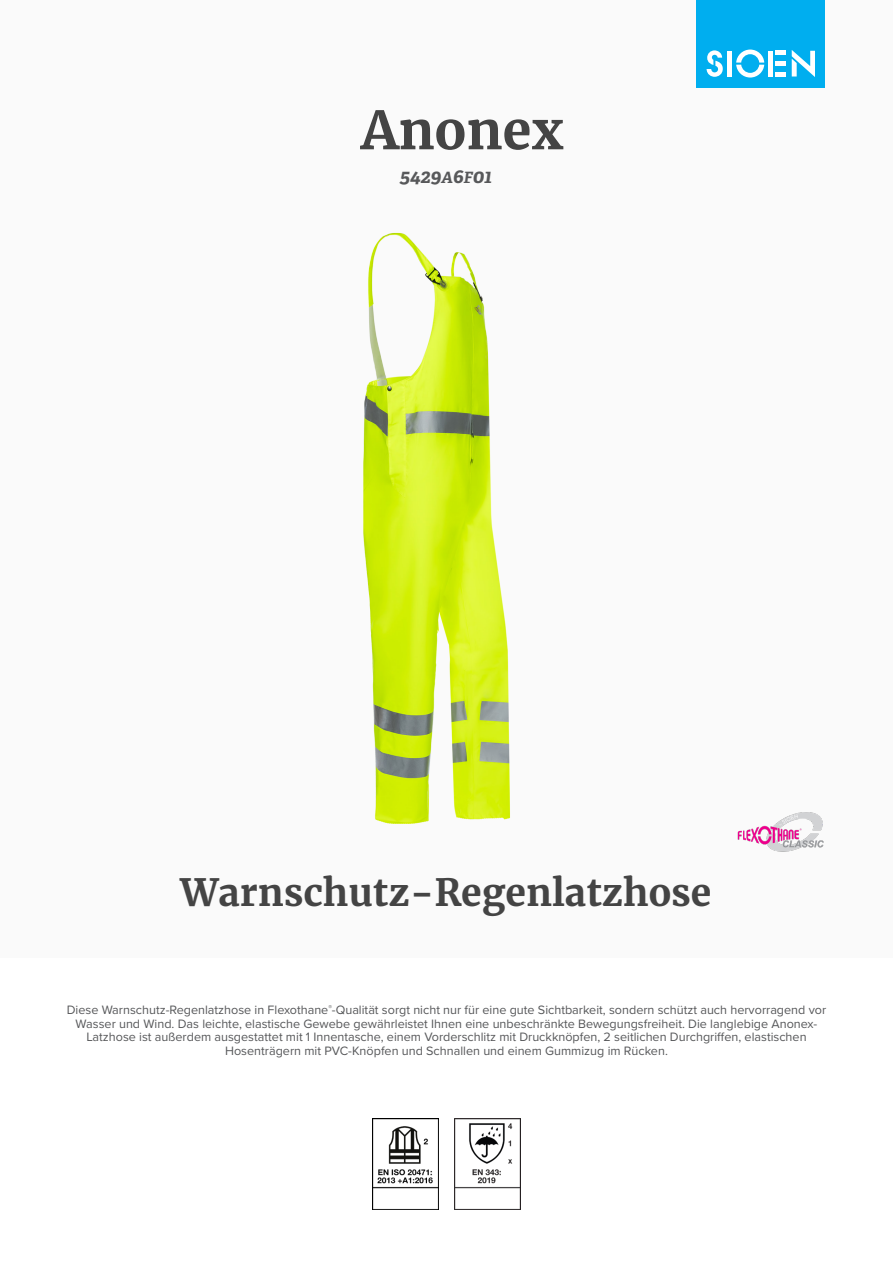
<style>
.page{position:relative;width:893px;height:1263px;background:#fff}
.page>*{position:absolute;margin:0;border:0;box-sizing:border-box;transform-origin:0 0}
.product_name{font:700 52.5px "Merriweather";color:#444}
.product_h2{font:700 37.5px "Merriweather";color:#444}
.product_ref{font:italic 700 19.5px "Adelle";letter-spacing:-.005em;color:#57585a}
.product_description{font:12.6px/13.6px "Proxima Nova";color:#57585a;text-align:center}
.s1{font-size:15.6px}
</style>
<div class="page">
<div style="left:0;top:0;width:893px;height:957px;background:#fafafa"></div>
<div style="left:697px;top:0;width:128px;height:88px;background:#00aeef"></div>
<svg style="left:707px;top:50px;width:16px;height:27px"></svg>
<svg style="left:736px;top:50px;width:28px;height:28px"></svg>
<div style="left:727px;top:51px;width:5px;height:26px;background:#fff"></div>
<div style="left:768px;top:51px;width:5px;height:26px;background:#fff"></div>
<div style="left:775px;top:72px;width:11px;height:5px;background:#fff"></div>
<div style="left:775px;top:61px;width:11px;height:5px;background:#fff"></div>
<hr style="left:775px;top:51px;width:11px;height:4px;background:#fff">
<svg style="left:792px;top:50px;width:23px;height:27px"></svg>
<img style="left:737px;top:812px;width:87px;height:40px">
<img style="left:372px;top:1118px;width:66px;height:92px">
<img style="left:454px;top:1118px;width:67px;height:92px">
<img style="left:363px;top:232px;width:147px;height:592px">
<p class="product_name" style="left:361px;top:97px;width:204px">Anonex</p>
<p class="product_ref" style="left:400px;top:164px;width:94px">5429<span class="s1">A</span>6<span class="s1">F</span>01</p>
<p class="product_h2" style="left:180px;top:868px;width:533px">Warnschutz-Regenlatzhose</p>
<p class="product_description" style="left:67px;top:1002px;width:761px">Diese Warnschutz-Regenlatzhose in Flexothane<sup>®</sup>-Qualität sorgt nicht nur für eine gute Sichtbarkeit, sondern schützt auch hervorragend vor Wasser und Wind. Das leichte, elastische Gewebe gewährleistet Ihnen eine unbeschränkte Bewegungsfreiheit. Die langlebige Anonex-Latzhose ist außerdem ausgestattet mit 1 Innentasche, einem Vorderschlitz mit Druckknöpfen, 2 seitlichen Durchgriffen, elastischen Hosenträgern mit PVC-Knöpfen und Schnallen und einem Gummizug im Rücken.</p>
</div>
